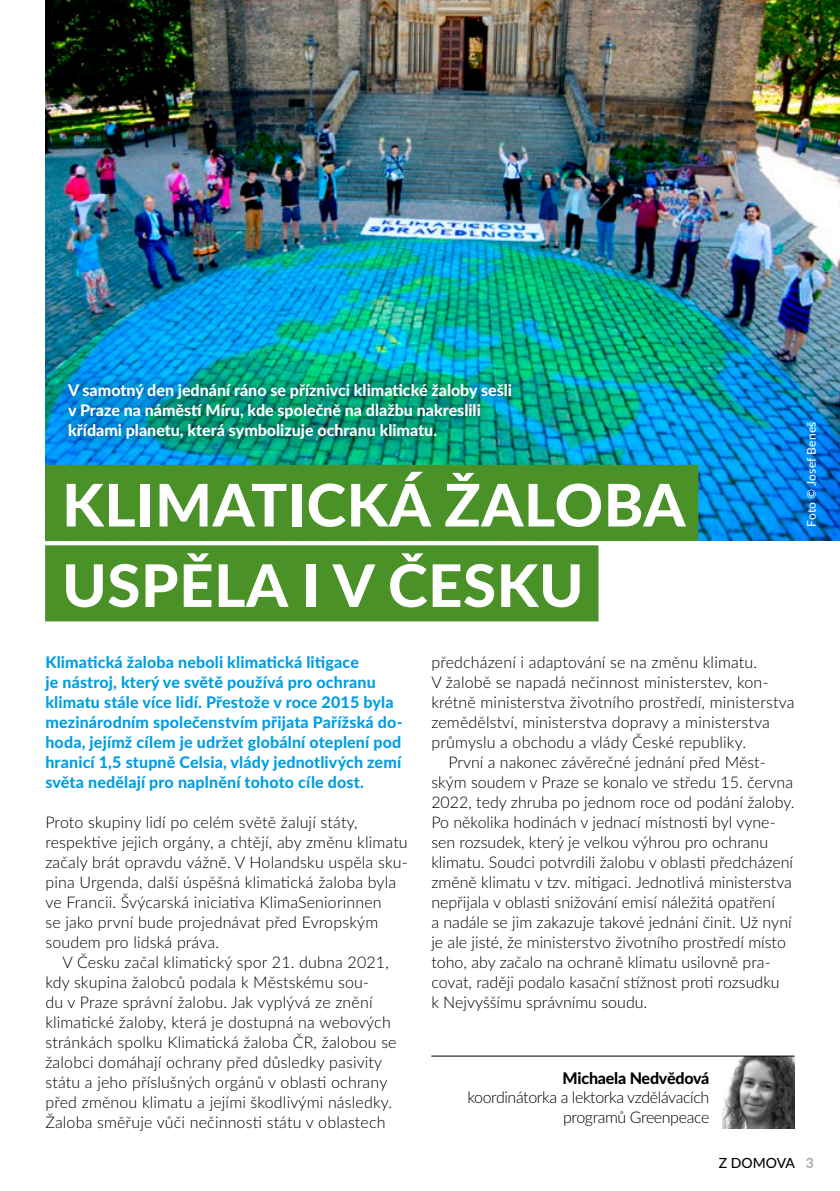
<style>
.page{position:relative;width:840px;height:1191px;background:#fff}
.page>*{position:absolute;margin:0;border:0;box-sizing:border-box;transform-origin:0 0}
.t1{font:800 58.6px "Lato";letter-spacing:.01em;color:#fff}
.t2{font:300 16px/20px "Lato";letter-spacing:.005em;color:#000}
.t3{font:800 16px/20px "Lato";letter-spacing:.01em;color:#009ee3}
.t4{font:800 16px/20px "Lato";color:#fff}
.t5{font:300 16px/19.2px "Lato";letter-spacing:-.025em;color:#000;text-align:right}
.t6{font:800 16px "Lato";letter-spacing:-.015em;color:#000}
.t7{font:500 14px "Lato";color:#000}
.t8{font:800 14px "Lato";color:#b2b2b2}
.t9{font:500 12px "Lato";letter-spacing:.02em;color:#fff}
</style>
<div class="page">
<img style="left:722px;top:1056px;width:72px;height:72px">
<hr style="left:431px;top:1055px;width:363px;height:1px;background:#000">
<img style="left:45px;top:0;width:794px;height:540px">
<div style="left:56px;top:372px;width:467px;height:78px;background:#000;opacity:.65"></div>
<div style="left:45px;top:465px;width:653px;height:76px;background:#4a9128"></div>
<div style="left:45px;top:545px;width:553px;height:76px;background:#4a9128"></div>
<p class="t4" style="left:68px;top:380px;width:445px">V samotný den jednání ráno se příznivci klimatické žaloby sešli v Praze na náměstí Míru, kde společně na dlažbu nakreslili křídami planetu, která symbolizuje ochranu klimatu.</p>
<p class="t1" style="left:62px;top:461px;width:624px">KLIMATICKÁ ŽALOBA</p>
<p class="t1" style="left:62px;top:542px;width:522px">USPĚLA I V ČESKU</p>
<p class="t9" style="left:802px;top:527px;width:107px;rotate:-90deg">Foto © Josef Beneš</p>
<p class="t3" style="left:45px;top:652px;width:359px">Klimatická žaloba neboli klimatická litigace<br>je nástroj, který ve světě používá pro ochranu klimatu stále více lidí. Přestože v roce 2015 byla mezinárodním společenstvím přijata Pařížská do&shy;hoda, jejímž cílem je udržet globální oteplení pod hranicí 1,5 stupně Celsia, vlády jednotlivých zemí světa nedělají pro naplnění tohoto cíle dost.</p>
<p class="t2" style="left:45px;top:812px;width:363px">Proto skupiny lidí po celém světě žalují státy, respektive jejich orgány, a chtějí, aby změnu klimatu začaly brát opravdu vážně. V Holandsku uspěla sku&shy;pina Urgenda, další úspěšná klimatická žaloba byla ve Francii. Švýcarská iniciativa KlimaSeniorinnen<br>se jako první bude projednávat před Evropským soudem pro lidská práva.</p>
<p class="t2" style="left:45px;top:952px;width:352px;text-indent:17px">V Česku začal klimatický spor 21. dubna 2021, kdy skupina žalobců podala k Městskému sou-<br>du v Praze správní žalobu. Jak vyplývá ze znění klimatické žaloby, která je dostupná na webových stránkách spolku Klimatická žaloba ČR, žalobou se žalobci domáhají ochrany před důsledky pasivity státu a jeho příslušných orgánů v oblasti ochrany před změnou klimatu a jejími škodlivými následky.<br>Žaloba směřuje vůči nečinnosti státu v oblastech</p>
<p class="t2" style="left:431px;top:652px;width:364px">předcházení i adaptování se na změnu klimatu.<br>V žalobě se napadá nečinnost ministerstev, kon&shy;krétně ministerstva životního prostředí, ministerstva zemědělství, ministerstva dopravy a ministerstva průmyslu a obchodu a vlády České republiky.</p>
<p class="t2" style="left:431px;top:752px;width:364px;text-indent:17px">První a nakonec závěrečné jednání před Měst&shy;ským soudem v Praze se konalo ve středu 15. června 2022, tedy zhruba po jednom roce od podání žaloby.<br>Po několika hodinách v jednací místnosti byl vyne&shy;sen rozsudek, který je velkou výhrou pro ochranu klimatu. Soudci potvrdili žalobu v oblasti předcházení změně klimatu v tzv. mitigaci. Jednotlivá ministerstva nepřijala v oblasti snižování emisí náležitá opatření<br>a nadále se jim zakazuje takové jednání činit. Už nyní je ale jisté, že ministerstvo životního prostředí místo toho, aby začalo na ochraně klimatu usilovně pra&shy;covat, raději podalo kasační stížnost proti rozsudku<br>k Nejvyššímu správnímu soudu.</p>
<p class="t6" style="left:562px;top:1066px;width:148px">Michaela Nedvědová</p>
<p class="t5" style="left:467px;top:1087px;width:243px">koordinátorka a lektorka vzdělávacích programů Greenpeace</p>
<p class="t7" style="left:718px;top:1153px;width:78px">Z DOMOVA</p>
<p class="t8" style="left:805px;top:1153px;width:10px">3</p>
</div>
